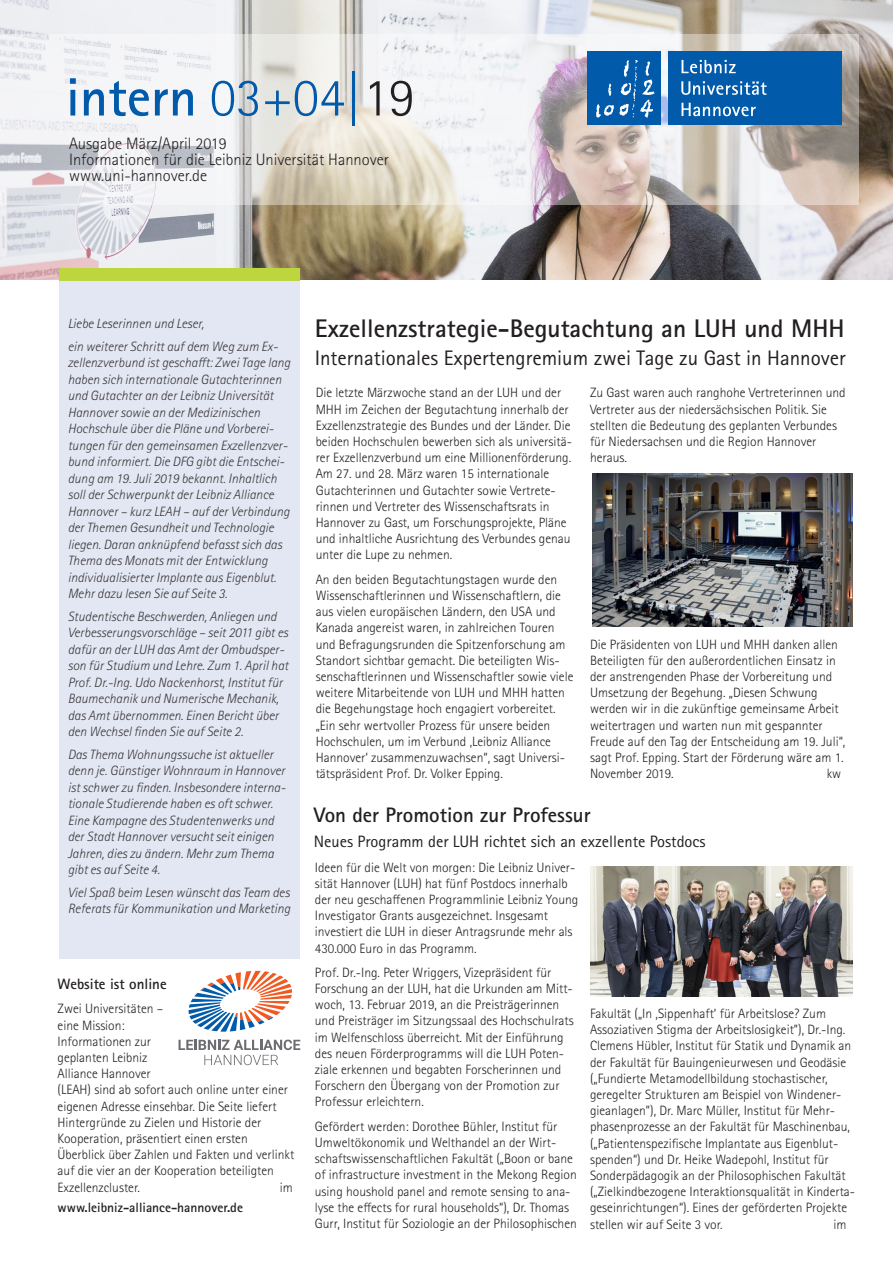
<style>
.page{position:relative;width:893px;height:1263px;background:#fff}
.page>*{position:absolute;margin:0;border:0;box-sizing:border-box;transform-origin:0 0}
.t1{font:700 54px "Rotis Sans Serif Std";color:#015aaa}
.ü1{font:700 25.5px "Rotis Sans Serif Std";color:#231f20}
.ü1_sub{font:21px "Rotis Sans Serif Std";color:#231f20}
.ü2{font:700 21px "Rotis Sans Serif Std";color:#231f20}
.text{font:300 16.5px/16.2px "Rotis Sans Serif Std";color:#231f20}
.ü2_sub{font:16.5px "Rotis Sans Serif Std";color:#231f20}
.text-2{font:700 15px "Rotis Sans Serif Std";color:#231f20}
.text-3{font:300 13.5px/16.2px "Rotis Sans Serif Std";color:#231f20}
.t2{font:italic 300 13.5px/16.5px "Rotis Sans Serif Std";color:#231f20}
.text-4{font:700 13.5px "Rotis Sans Serif Std";color:#231f20}
.s1{font-weight:300}
.s2{font-weight:300;color:#231f20}
</style>
<div class="page">
<img style="left:0;top:0;width:893px;height:280px">
<svg style="left:0;top:34px;width:859px;height:170px"></svg>
<div style="left:668px;top:51px;width:174px;height:74px;background:#015aaa"></div>
<div style="left:587px;top:51px;width:73px;height:74px;background:#015aaa"></div>
<svg style="left:681px;top:60px;width:55px;height:13px"></svg>
<svg style="left:681px;top:81px;width:86px;height:14px"></svg>
<svg style="left:681px;top:103px;width:75px;height:13px"></svg>
<svg style="left:596px;top:60px;width:59px;height:58px"></svg>
<div style="left:59px;top:281px;width:240px;height:678px;background:#e0e5f3"></div>
<div style="left:60px;top:268px;width:240px;height:13px;background:#bdd63e"></div>
<img style="left:592px;top:473px;width:260px;height:153px">
<img style="left:590px;top:866px;width:263px;height:130px">
<svg style="left:178px;top:1039px;width:122px;height:26px"></svg>
<svg style="left:188px;top:971px;width:104px;height:61px"></svg>
<p class="t1" style="left:66px;top:63px;width:350px">intern <span class="s1">03+04|</span><span class="s2">19</span></p>
<p class="text" style="left:69px;top:136px;width:321px">Ausgabe März/April 2019<br>Informationen für die Leibniz Universität Hannover www.uni-hannover.de</p>
<p class="t2" style="left:68px;top:313px;width:212px;line-height:22.5px">Liebe Leserinnen und Leser,<br>ein weiterer Schritt auf dem Weg zum Ex-</p>
<p class="t2" style="left:68px;top:355px;width:224px">zellenzverbund ist geschafft: Zwei Tage lang haben sich internationale Gutachterinnen und Gutachter an der Leibniz Universität Hannover sowie an der Medizinischen Hochschule über die Pläne und Vorberei&shy;tungen für den gemeinsamen Exzellenzver&shy;bund informiert. Die DFG gibt die Entschei&shy;dung am 19. Juli 2019 bekannt. Inhaltlich soll der Schwerpunkt der Leibniz Alliance Hannover – kurz LEAH – auf der Verbindung der Themen Gesundheit und Technologie liegen. Daran anknüpfend befasst sich das Thema des Monats mit der Entwicklung individualisierter Implante aus Eigenblut.<br>Mehr dazu lesen Sie auf Seite 3.</p>
<p class="t2" style="left:68px;top:608px;width:222px">Studentische Beschwerden, Anliegen und Verbesserungsvorschläge – seit 2011 gibt es dafür an der LUH das Amt der Ombudsper&shy;son für Studium und Lehre. Zum 1. April hat Prof. Dr.-Ing. Udo Nackenhorst, Institut für Baumechanik und Numerische Mechanik, das Amt übernommen. Einen Bericht über den Wechsel finden Sie auf Seite 2.</p>
<p class="t2" style="left:68px;top:746px;width:219px">Das Thema Wohnungssuche ist aktueller denn je. Günstiger Wohnraum in Hannover ist schwer zu finden. Insbesondere interna&shy;tionale Studierende haben es oft schwer.<br>Eine Kampagne des Studentenwerks und der Stadt Hannover versucht seit einigen Jahren, dies zu ändern. Mehr zum Thema gibt es auf Seite 4.</p>
<p class="t2" style="left:68px;top:884px;width:224px">Viel Spaß beim Lesen wünscht das Team des<br>Referats für Kommunikation und Marketing</p>
<p class="text-2" style="left:58px;top:974px;width:111px">Website ist online</p>
<p class="text-3" style="left:58px;top:1001px;width:238px">Zwei Universitäten –<br>eine Mission:<br>Informationen zur<br>geplanten Leibniz<br>Alliance Hannover<br>(LEAH) sind ab sofort auch online unter einer eigenen Adresse einsehbar. Die Seite liefert<br>Hintergründe zu Zielen und Historie der<br>Kooperation, präsentiert einen ersten<br>Überblick über Zahlen und Fakten und verlinkt auf die vier an der Kooperation beteiligten<br>Exzellenzcluster.</p>
<p class="text-3" style="left:280px;top:1179px;width:15px">im</p>
<p class="text-4" style="left:58px;top:1199px;width:187px">www.leibniz-alliance-hannover.de</p>
<p class="ü1" style="left:315px;top:312px;width:531px">Exzellenzstrategie-Begutachtung an LUH und MHH</p>
<p class="ü1_sub" style="left:315px;top:345px;width:533px">Internationales Expertengremium zwei Tage zu Gast in Hannover</p>
<p class="text-3" style="left:590px;top:385px;width:257px">Zu Gast waren auch ranghohe Vertreterinnen und Vertreter aus der niedersächsischen Politik. Sie stellten die Bedeutung des geplanten Verbundes für Niedersachsen und die Region Hannover heraus.</p>
<p class="text-3" style="left:316px;top:385px;width:258px">Die letzte Märzwoche stand an der LUH und der MHH im Zeichen der Begutachtung innerhalb der Exzellenzstrategie des Bundes und der Länder. Die beiden Hochschulen bewerben sich als universitä&shy;rer Exzellenzverbund um eine Millionenförderung.<br>Am 27. und 28. März waren 15 internationale Gutachterinnen und Gutachter sowie Vertrete&shy;rinnen und Vertreter des Wissenschaftsrats in Hannover zu Gast, um Forschungsprojekte, Pläne und inhaltliche Ausrichtung des Verbundes genau unter die Lupe zu nehmen.</p>
<p class="text-3" style="left:316px;top:571px;width:259px">An den beiden Begutachtungstagen wurde den Wissenschaftlerinnen und Wissenschaftlern, die aus vielen europäischen Ländern, den USA und Kanada angereist waren, in zahlreichen Touren und Befragungsrunden die Spitzenforschung am Standort sichtbar gemacht. Die beteiligten Wis&shy;senschaftlerinnen und Wissenschaftler sowie viele weitere Mitarbeitende von LUH und MHH hatten die Begehungstage hoch engagiert vorbereitet. „Ein sehr wertvoller Prozess für unsere beiden Hochschulen, um im Verbund ‚Leibniz Alliance Hannover‘ zusammenzuwachsen“, sagt Universi&shy;tätspräsident Prof. Dr. Volker Epping.</p>
<p class="text-3" style="left:590px;top:636px;width:257px">Die Präsidenten von LUH und MHH danken allen Beteiligten für den außerordentlichen Einsatz in der anstrengenden Phase der Vorbereitung und Umsetzung der Begehung. „Diesen Schwung werden wir in die zukünftige gemeinsame Arbeit weitertragen und warten nun mit gespannter Freude auf den Tag der Entscheidung am 19. Juli“, sagt Prof. Epping. Start der Förderung wäre am 1.<br>November 2019.</p>
<p class="text-3" style="left:827px;top:766px;width:16px">kw</p>
<p class="ü2" style="left:314px;top:801px;width:278px">Von der Promotion zur Professur</p>
<p class="ü2_sub" style="left:314px;top:831px;width:393px">Neues Programm der LUH richtet sich an exzellente Postdocs</p>
<p class="text-3" style="left:315px;top:859px;width:265px">Ideen für die Welt von morgen: Die Leibniz Univer&shy;sität Hannover (LUH) hat fünf Postdocs innerhalb der neu geschaffenen Programmlinie Leibniz Young Investigator Grants ausgezeichnet. Insgesamt investiert die LUH in dieser Antragsrunde mehr als 430.000 Euro in das Programm.</p>
<p class="text-3" style="left:315px;top:964px;width:260px">Prof. Dr.-Ing. Peter Wriggers, Vizepräsident für Forschung an der LUH, hat die Urkunden am Mitt&shy;woch, 13. Februar 2019, an die Preisträgerinnen und Preisträger im Sitzungssaal des Hochschulrats im Welfenschloss überreicht. Mit der Einführung des neuen Förderprogramms will die LUH Poten&shy;ziale erkennen und begabten Forscherinnen und Forschern den Übergang von der Promotion zur Professur erleichtern.</p>
<p class="text-3" style="left:315px;top:1118px;width:263px">Gefördert werden: Dorothee Bühler, Institut für Umweltökonomik und Welthandel an der Wirt&shy;schaftswissenschaftlichen Fakultät („Boon or bane of infrastructure investment in the Mekong Region using houshold panel and remote sensing to ana&shy;lyse the effects for rural households“), Dr. Thomas Gurr, Institut für Soziologie an der Philosophischen</p>
<p class="text-3" style="left:590px;top:1005px;width:267px">Fakultät („In ,Sippenhaft‘ für Arbeitslose? Zum Assoziativen Stigma der Arbeitslosigkeit”), Dr.-Ing.<br>Clemens Hübler, Institut für Statik und Dynamik an der Fakultät für Bauingenieurwesen und Geodäsie („Fundierte Metamodellbildung stochastischer, geregelter Strukturen am Beispiel von Windener&shy;gieanlagen”), Dr. Marc Müller, Institut für Mehr&shy;phasenprozesse an der Fakultät für Maschinenbau, („Patientenspezifische Implantate aus Eigenblut&shy;spenden“) und Dr. Heike Wadepohl, Institut für Sonderpädagogik an der Philosophischen Fakultät („Zielkindbezogene Interaktionsqualität in Kinderta&shy;geseinrichtungen“). Eines der geförderten Projekte stellen wir auf Seite 3 vor.</p>
<p class="text-3" style="left:833px;top:1216px;width:15px">im</p>
</div>
